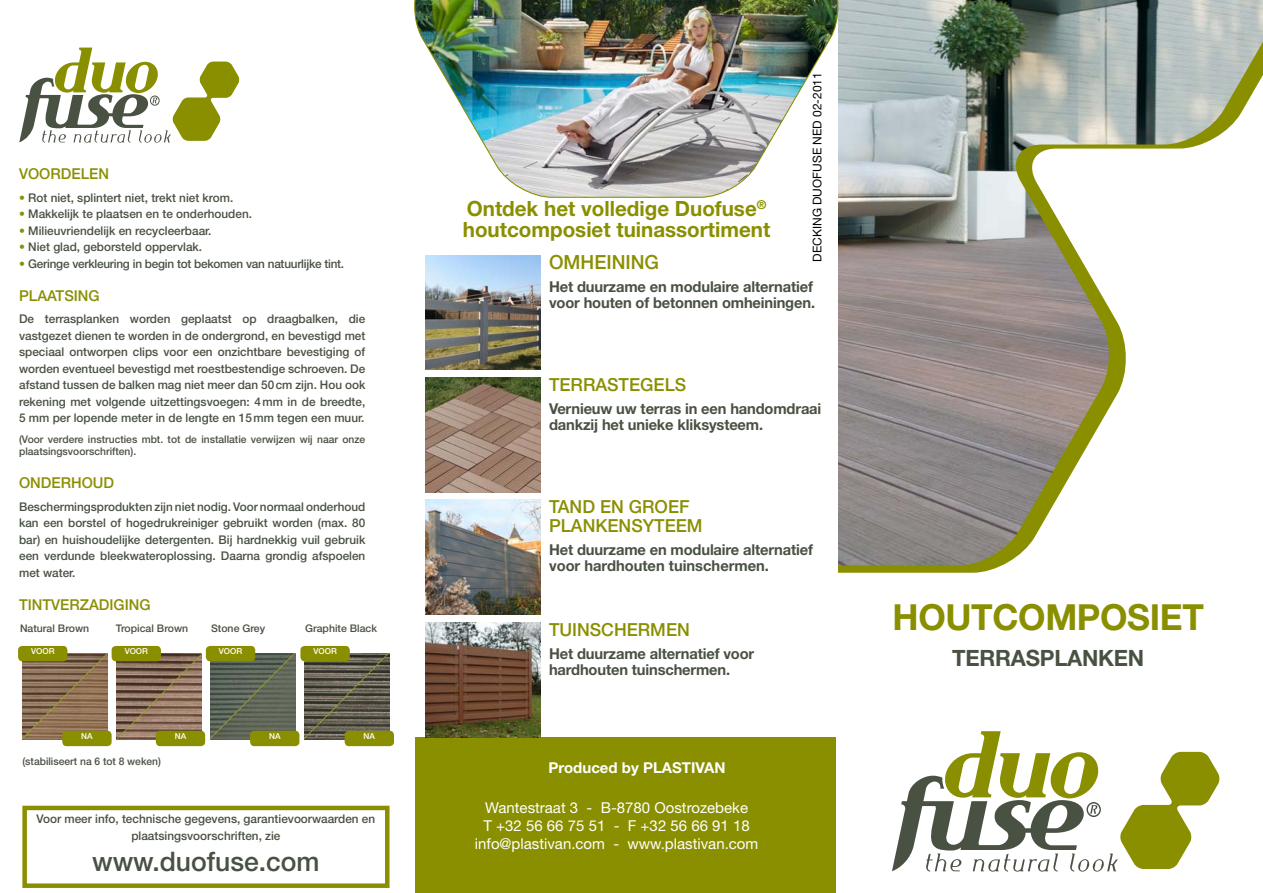
<style>
.page{position:relative;width:1263px;height:893px;background:#fff}
.page>*{position:absolute;margin:0;border:0;box-sizing:border-box;transform-origin:0 0}
.t1{font:700 36px "Helvetica Neue LT Std";letter-spacing:-.01em;color:#8a8f00}
.t2{font:500 27px "Helvetica Neue LT Std";color:#495143}
.t3{font:700 22.5px "Helvetica Neue LT Std";letter-spacing:-.01em;color:#495143}
.t4{font:700 21px/21px "Helvetica Neue LT Std";color:#8a8f00}
.t5{font:500 19.5px "Helvetica Neue LT Std";color:#8a8f00}
.t6{font:500 18px/19.5px "Helvetica Neue LT Std";color:#8a8f00}
.t7{font:700 15px/16.5px "Helvetica Neue LT Std";letter-spacing:-.01em;color:#495143}
.t8{font:15px/18px "Helvetica Neue LT Std";color:#fff;text-align:center}
.t9{font:500 15px "Helvetica Neue LT Std";color:#8a8f00}
.t10{font:700 15px "Helvetica Neue LT Std";color:#fff}
.t11{font:500 12px/16.5px "Helvetica Neue LT Std";color:#495143;text-align:justify}
.t12{font:500 12px "Helvetica Neue LT Std";letter-spacing:-.02em;color:#495143}
.t13{font:12px "Helvetica Neue LT Std";color:#000}
.t14{font:500 10.5px/12px "Helvetica Neue LT Std";color:#495143}
.t15{font:500 8.25px "Helvetica Neue LT Std";color:#fff}
.s1{color:#8a8f00}
</style>
<div class="page">
<svg style="left:892px;top:731px;width:327px;height:141px"></svg>
<svg style="left:838px;top:0;width:425px;height:570px"></svg>
<img style="left:414px;top:0;width:428px;height:198px">
<svg style="left:19px;top:48px;width:220px;height:95px"></svg>
<div style="left:415px;top:737px;width:421px;height:156px;background:#8a8f00"></div>
<img style="left:426px;top:500px;width:114px;height:115px">
<img style="left:426px;top:622px;width:114px;height:115px">
<img style="left:426px;top:378px;width:114px;height:114px">
<img style="left:426px;top:255px;width:114px;height:115px">
<img style="left:22px;top:654px;width:85px;height:85px">
<img style="left:116px;top:654px;width:85px;height:85px">
<img style="left:210px;top:654px;width:85px;height:85px">
<img style="left:304px;top:654px;width:85px;height:85px">
<div style="left:18px;top:646px;width:49px;height:15px;background:#8a8f00;border-radius:4px"></div>
<div style="left:112px;top:646px;width:49px;height:15px;background:#8a8f00;border-radius:4px"></div>
<div style="left:206px;top:646px;width:49px;height:15px;background:#8a8f00;border-radius:4px"></div>
<div style="left:300px;top:646px;width:50px;height:15px;background:#8a8f00;border-radius:4px"></div>
<div style="left:62px;top:731px;width:50px;height:15px;background:#8a8f00;border-radius:4px"></div>
<div style="left:156px;top:731px;width:49px;height:15px;background:#8a8f00;border-radius:4px"></div>
<div style="left:250px;top:731px;width:49px;height:15px;background:#8a8f00;border-radius:4px"></div>
<div style="left:345px;top:731px;width:49px;height:15px;background:#8a8f00;border-radius:4px"></div>
<div style="left:22px;top:806px;width:367px;height:82px;border:4px solid #8a8f00"></div>
<p class="t9" style="left:19px;top:165px;width:91px">VOORDELEN</p>
<p class="t11" style="left:19px;top:189px;width:216px"><span class="s1">•</span> Rot niet, splintert niet, trekt niet krom.</p>
<p class="t11" style="left:19px;top:205px;width:234px"><span class="s1">•</span> Makkelijk te plaatsen en te onderhouden.</p>
<p class="t11" style="left:19px;top:222px;width:194px"><span class="s1">•</span> Milieuvriendelijk en recycleerbaar.</p>
<p class="t11" style="left:19px;top:238px;width:185px"><span class="s1">•</span> Niet glad, geborsteld oppervlak.</p>
<p class="t12" style="left:19px;top:256px;width:327px"><span class="s1">•</span> Geringe verkleuring in begin tot bekomen van natuurlijke tint.</p>
<p class="t9" style="left:19px;top:286px;width:82px">PLAATSING</p>
<p class="t11" style="left:19px;top:310px;width:348px">De terrasplanken worden geplaatst op draagbalken, die vastgezet dienen te worden in de ondergrond, en bevestigd met speciaal ontworpen clips voor een onzichtbare bevestiging of worden eventueel bevestigd met roestbestendige schroeven. De afstand tussen de balken mag niet meer dan 50cm zijn. Hou ook rekening met volgende uitzettingsvoegen: 4mm in de breedte, 5 mm per lopende meter in de lengte en 15mm tegen een muur.</p>
<p class="t14" style="left:19px;top:433px;width:348px">(Voor verdere instructies mbt. tot de installatie verwijzen wij naar onze plaatsingsvoorschriften).</p>
<p class="t9" style="left:19px;top:474px;width:97px">ONDERHOUD</p>
<p class="t11" style="left:19px;top:498px;width:348px">Beschermingsprodukten zijn niet nodig. Voor normaal onderhoud kan een borstel of hogedrukreiniger gebruikt worden (max. 80 bar) en huishoudelijke detergenten. Bij hardnekkig vuil gebruik een verdunde bleekwateroplossing. Daarna grondig afspoelen met water.</p>
<p class="t9" style="left:19px;top:595px;width:19px">Tintver</p>
<p class="t9" style="left:80px;top:595px;width:19px">zadiging</p>
<p class="t14" style="left:20px;top:622px;width:71px">Natural Brown</p>
<p class="t14" style="left:116px;top:622px;width:74px">Tropical Brown</p>
<p class="t14" style="left:211px;top:622px;width:56px">Stone Grey</p>
<p class="t14" style="left:305px;top:622px;width:73px">Graphite Black</p>
<p class="t15" style="left:31px;top:646px;width:25px">VOOR</p>
<p class="t15" style="left:125px;top:646px;width:25px">VOOR</p>
<p class="t15" style="left:219px;top:646px;width:25px">VOOR</p>
<p class="t15" style="left:313px;top:646px;width:25px">VOOR</p>
<p class="t15" style="left:81px;top:731px;width:13px">NA</p>
<p class="t15" style="left:175px;top:731px;width:13px">NA</p>
<p class="t15" style="left:269px;top:731px;width:13px">NA</p>
<p class="t15" style="left:364px;top:731px;width:13px">NA</p>
<p class="t14" style="left:22px;top:755px;width:140px">(stabiliseert na 6 tot 8 weken)</p>
<p class="t11" style="left:37px;top:811px;width:340px;text-align:center">Voor meer info, technische gegevens, garantievoorwaarden en plaatsingsvoorschriften, zie</p>
<h2 class="t2" style="left:92px;top:845px;width:229px">www.duofuse.com</h2>
<p class="t13" style="left:810px;top:262px;width:191px;rotate:-90deg">DECKING DUOFUSE NED 02-2011</p>
<h3 class="t4" style="left:463px;top:197px;width:309px">Ontdek het volledige Duofuse<sup>® </sup>houtcomposiet tuinassortiment</h3>
<h3 class="t5" style="left:549px;top:250px;width:112px">OMHEINING</h3>
<p class="t7" style="left:549px;top:278px;width:268px">Het duurzame en modulaire alternatief voor houten of betonnen omheiningen.</p>
<h3 class="t6" style="left:549px;top:375px;width:139px">TERRASTEGELS</h3>
<p class="t7" style="left:549px;top:400px;width:274px">Vernieuw uw terras in een handomdraai dankzij het unieke kliksysteem.</p>
<h3 class="t6" style="left:549px;top:496px;width:155px">TAND EN GROEF<br>PLANKENSYTEEM</h3>
<p class="t7" style="left:549px;top:541px;width:265px">Het duurzame en modulaire alternatief voor hardhouten tuinschermen.</p>
<h3 class="t6" style="left:549px;top:620px;width:142px">TUINSCHERMEN</h3>
<p class="t7" style="left:549px;top:645px;width:207px">Het duurzame alternatief voor hardhouten tuinschermen.</p>
<p class="t10" style="left:548px;top:758px;width:179px">Produced by PLASTIVAN</p>
<p class="t8" style="left:475px;top:798px;width:285px">Wantestraat 3 - B-8780 Oostrozebeke<br>T +32 56 66 75 51 - F +32 56 66 91 18 info@plastivan.com - www.plastivan.com</p>
<h1 class="t1" style="left:892px;top:594px;width:313px">HOUTCOMPOSIET</h1>
<h3 class="t3" style="left:952px;top:644px;width:194px">TERRASPLANKEN</h3>
</div>
